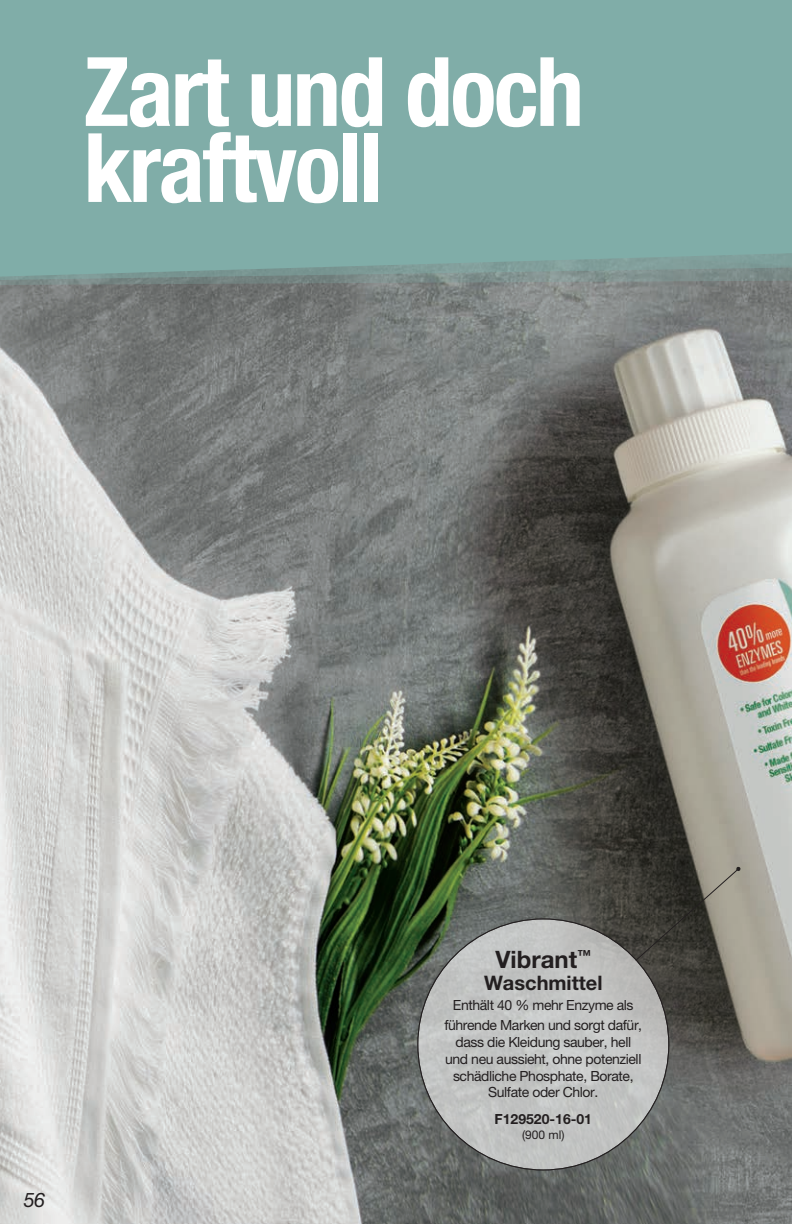
<style>
.page{position:relative;width:792px;height:1224px;background:#fff}
.page>*{position:absolute;margin:0;border:0;box-sizing:border-box;transform-origin:0 0}
.t1{font:700 condensed 96px/76px "Helvetica Neue LT Pro";letter-spacing:-.025em;color:#fff}
.t2{font:700 24px "Helvetica Neue LT Pro";color:#231f20}
.t3{font:700 20px "Helvetica Neue LT Pro";color:#231f20}
.t4{font:italic 20px "Helvetica Neue LT Pro";color:#231f20}
.t5{font:14px/16.8px "Helvetica Neue LT Pro";letter-spacing:-.03em;color:#231f20;text-align:center}
.t6{font:700 14px "Helvetica Neue LT Pro";color:#231f20}
.t7{font:12px "Helvetica Neue LT Pro";color:#231f20}
</style>
<div class="page">
<img style="left:0;top:315px;width:792px;height:909px">
<svg style="left:418px;top:919px;width:251px;height:251px;background:#c0c1c0"></svg>
<svg style="left:0;top:285px;width:792px;height:30px;background:#7a7d7c"></svg>
<div style="left:0;top:0;width:792px;height:277px;background:#80ada8"></div>
<svg style="left:635px;top:867px;width:106px;height:94px;background:#56544c"></svg>
<h1 class="t1" style="left:84px;top:53px;width:502px">Zart und doch kraftvoll</h1>
<h3 class="t4" style="left:24px;top:1188px;width:23px">56</h3>
<h2 class="t2" style="left:495px;top:944px;width:97px">Vibrant<sup>™</sup></h2>
<h3 class="t3" style="left:484px;top:971px;width:120px">Waschmittel</h3>
<p class="t5" style="left:444px;top:995px;width:199px;line-height:20px">Enthält 40 % mehr Enzyme als führende Marken und sorgt dafür,</p>
<p class="t5" style="left:445px;top:1033px;width:198px">dass die Kleidung sauber, hell und neu aussieht, ohne potenziell schädliche Phosphate, Borate,<br>Sulfate oder Chlor.</p>
<p class="t6" style="left:495px;top:1111px;width:99px">F129520-16-01</p>
<p class="t7" style="left:522px;top:1128px;width:44px">(900 ml)</p>
</div>
